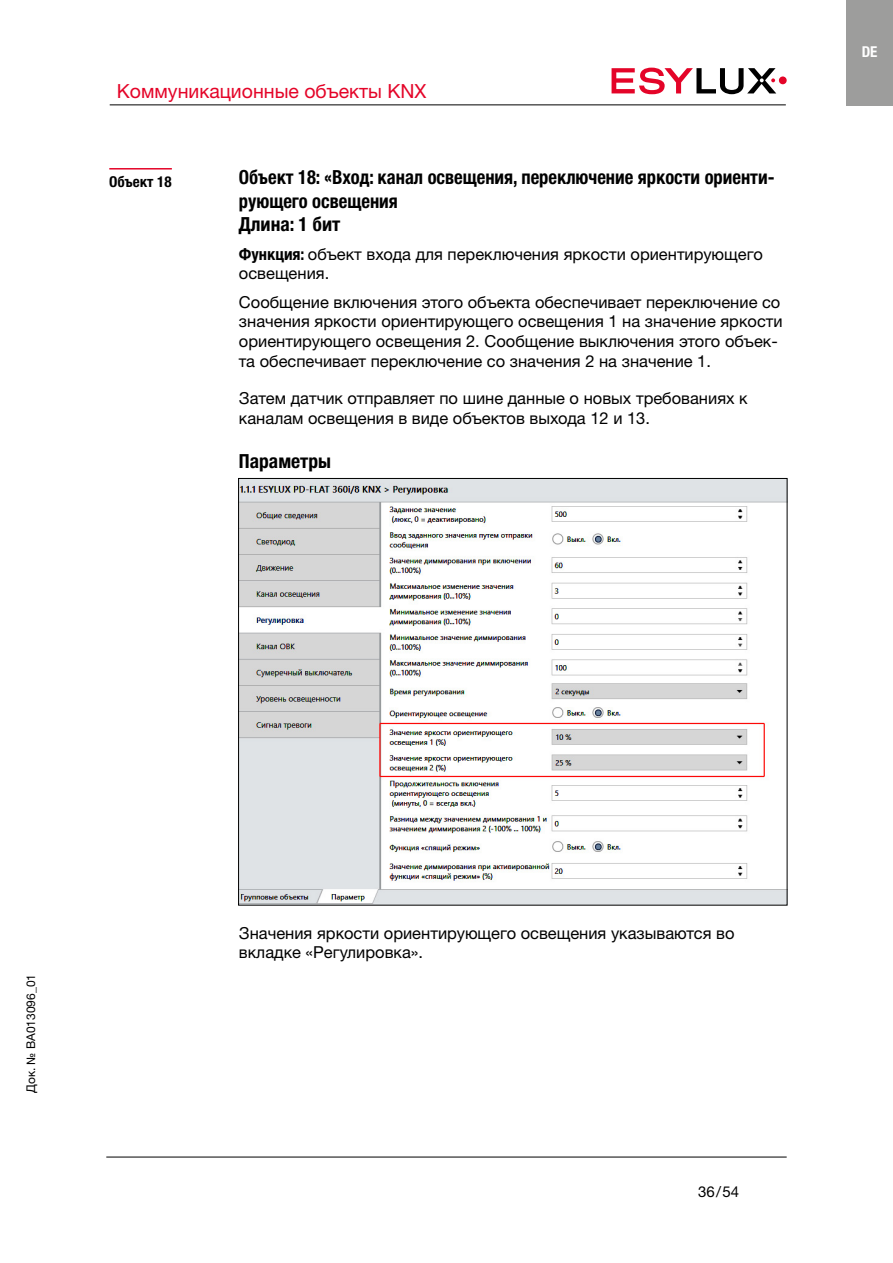
<style>
.page{position:relative;width:893px;height:1263px;background:#fff}
.page>*{position:absolute;margin:0;border:0;box-sizing:border-box;transform-origin:0 0}
.t1{font:700 condensed 19.5px/23.4px "Helvetica Neue LTW1 G";color:#000;scale:.95 1}
.t2{font:19.5px "Helvetica Neue LTW1 G";color:#e40428}
.t3{font:700 condensed 19.5px "Helvetica Neue LTW1 G";color:#000}
.t4{font:16.5px/19.8px "Helvetica Neue LTW1 G";color:#000}
.t5{font:700 condensed 15px "Helvetica Neue LTW1 G";color:#000}
.t6{font:15px "Helvetica Neue LTW1 G";color:#000}
.t7{font:700 condensed 15px "Helvetica Neue LTW1 G";color:#fff}
.t8{font:12px "Helvetica Neue LTW1 G";color:#000}
.s1{font-weight:700;font-stretch:condensed}
</style>
<div class="page">
<hr style="left:106px;top:1157px;width:681px;height:1px;background:#000">
<div style="left:779px;top:76px;width:8px;height:8px;background:#e40428;border-radius:50%"></div>
<svg style="left:612px;top:68px;width:164px;height:26px"></svg>
<hr style="left:110px;top:104px;width:676px;height:1px;background:#000">
<div style="left:846px;top:0;width:47px;height:105px;background:#9d9d9c"></div>
<img style="left:240px;top:480px;width:545px;height:423px">
<hr style="left:109px;top:168px;width:63px;height:2px;background:#e40428">
<p class="t2" style="left:117px;top:79px;width:311px">Коммуникационные объекты KNX</p>
<p class="t5" style="left:109px;top:172px;width:64px">Объект 18</p>
<p class="t1" style="left:239px;top:166px;width:565px">Объект 18: «Вход: канал освещения, переключение яркости ориенти&shy;рующего освещения<br>Длина: 1 бит</p>
<p class="t4" style="left:239px;top:244px;width:525px"><span class="s1">Функция:</span> объект входа для переключения яркости ориентирующего освещения.</p>
<p class="t4" style="left:239px;top:292px;width:545px">Сообщение включения этого объекта обеспечивает переключение со значения яркости ориентирующего освещения 1 на значение яркости ориентирующего освещения 2. Сообщение выключения этого объек&shy;та обеспечивает переключение со значения 2 на значение 1.</p>
<p class="t4" style="left:239px;top:388px;width:510px">Затем датчик отправляет по шине данные о новых требованиях к каналам освещения в виде объектов выхода 12 и 13.</p>
<p class="t3" style="left:239px;top:450px;width:94px">Параметры</p>
<p class="t7" style="left:862px;top:43px;width:17px">DE</p>
<p class="t8" style="left:24px;top:1093px;width:121px;rotate:-90deg">Док. № BA013096_01</p>
<p class="t4" style="left:239px;top:923px;width:497px">Значения яркости ориентирующего освещения указываются во вкладке «Регулировка».</p>
<p class="t6" style="left:698px;top:1182px;width:42px">36 / 54</p>
</div>
